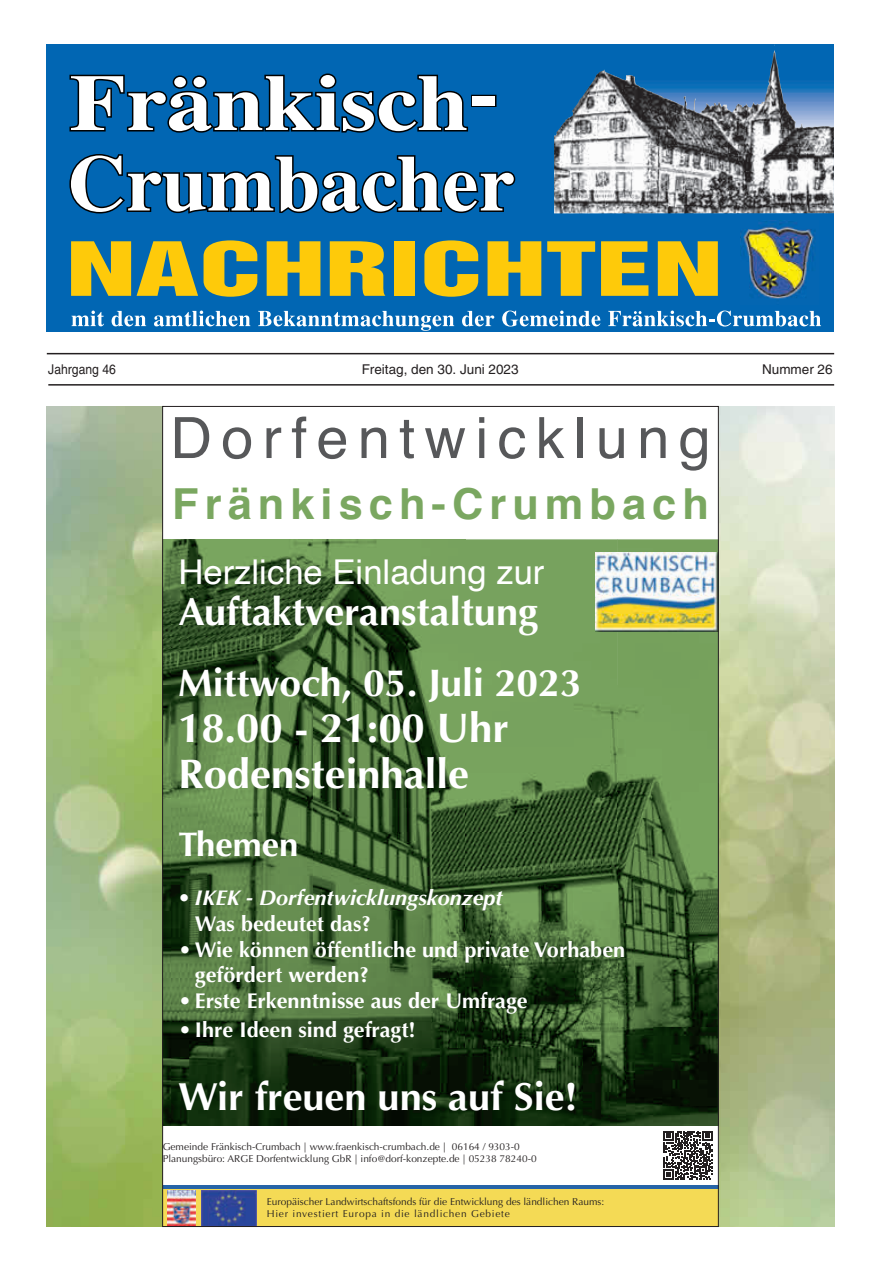
<style>
.page{position:relative;width:881px;height:1263px;background:#fff}
.page>*{position:absolute;margin:0;border:0;box-sizing:border-box;transform-origin:0 0}
.t1{font:57px "Helvetica";letter-spacing:.16em;color:#57585a}
.t2{font:700 42.75px "Helvetica";letter-spacing:.14em;color:#7aa760}
.t3{font:700 41.25px/46.3px "Optima";color:#fff}
.t4{font:700 39.15px "Optima";color:#fff}
.t5{font:700 38.4px "Optima";color:#fff}
.t6{font:34.2px "Helvetica";color:#fff}
.t7{font:700 34.2px "Optima";color:#fff}
.t8{font:700 21.3px/25.7px "Optima";color:#fff}
.t9{font:italic 700 21.3px "Optima";color:#fff}
.t10{font:13.5px "Helvetica LT";color:#231f20}
.t11{font:13.5px "Helvetica LT";color:#231f20;scale:.9 1}
.t12{font:9.9px/12px "Optima";color:#231f20}
</style>
<div class="page">
<svg style="left:47px;top:45px;width:786px;height:287px;background:#2373af"></svg>
<svg style="left:71px;top:240px;width:186px;height:57px;background:#a4a645"></svg>
<svg style="left:266px;top:241px;width:54px;height:55px;background:#ccb62b"></svg>
<svg style="left:329px;top:241px;width:56px;height:55px;background:#c6b42e"></svg>
<div style="left:393px;top:241px;width:21px;height:55px;background:#feca0a"></div>
<svg style="left:424px;top:240px;width:54px;height:57px;background:#a6a744"></svg>
<svg style="left:487px;top:241px;width:54px;height:55px;background:#ccb62a"></svg>
<svg style="left:547px;top:241px;width:101px;height:55px;background:#99a24d"></svg>
<svg style="left:657px;top:241px;width:60px;height:55px;background:#ccb62a"></svg>
<img style="left:740px;top:220px;width:78px;height:85px">
<svg style="left:68px;top:73px;width:401px;height:61px"></svg>
<div style="left:471px;top:95px;width:25px;height:12px;border:3px solid #000"></div>
<div style="left:472px;top:96px;width:23px;height:9px;background:#fff"></div>
<svg style="left:71px;top:311px;width:33px;height:15px"></svg>
<svg style="left:111px;top:311px;width:35px;height:15px"></svg>
<svg style="left:154px;top:311px;width:96px;height:15px"></svg>
<svg style="left:258px;top:311px;width:196px;height:20px"></svg>
<svg style="left:462px;top:311px;width:32px;height:15px"></svg>
<svg style="left:502px;top:311px;width:98px;height:16px"></svg>
<svg style="left:608px;top:311px;width:212px;height:16px"></svg>
<img style="left:605px;top:80px;width:228px;height:57px">
<img style="left:694px;top:45px;width:80px;height:68px">
<svg style="left:68px;top:152px;width:448px;height:64px"></svg>
<hr style="left:47px;top:353px;width:786px;height:1px;background:#231f20">
<hr style="left:48px;top:384px;width:785px;height:2px;background:#231f20">
<img style="left:47px;top:406px;width:786px;height:821px">
<div style="left:162px;top:406px;width:556px;height:820px;background:#fff"></div>
<div style="left:163px;top:1185px;width:555px;height:42px;background:#f4da55"></div>
<hr style="left:163px;top:1185px;width:555px;height:4px;background:#2664a7">
<img style="left:167px;top:1190px;width:29px;height:35px">
<img style="left:201px;top:1190px;width:55px;height:35px">
<svg style="left:663px;top:1131px;width:49px;height:48px"></svg>
<svg style="left:164px;top:539px;width:552px;height:586px;background:#466837"></svg>
<img style="left:595px;top:552px;width:121px;height:79px">
<h3 class="t11" style="left:48px;top:361px;width:77px">Jahrgang 46</h3>
<h3 class="t10" style="left:361px;top:361px;width:158px">Freitag, den 30. Juni 2023</h3>
<h3 class="t10" style="left:761px;top:361px;width:72px">Nummer 26</h3>
<h1 class="t1" style="left:170px;top:394px;width:541px">Dorfentwicklung</h1>
<h2 class="t2" style="left:172px;top:469px;width:538px">Fränkisch-Crumbach</h2>
<h3 class="t6" style="left:178px;top:546px;width:367px">Herzliche Einladung zur</h3>
<h3 class="t4" style="left:178px;top:589px;width:361px">Auftaktveranstaltung</h3>
<h3 class="t5" style="left:178px;top:660px;width:405px">Mittwoch, 05. Juli 2023</h3>
<h3 class="t3" style="left:178px;top:705px;width:332px">18.00 - 21:00 Uhr<br>Rodensteinhalle</h3>
<h3 class="t7" style="left:178px;top:824px;width:121px">Themen</h3>
<h3 class="t9" style="left:178px;top:885px;width:325px">• IKEK - Dorfentwicklungskonzept</h3>
<h3 class="t8" style="left:195px;top:911px;width:178px">Was bedeutet das?</h3>
<h3 class="t8" style="left:195px;top:937px;width:431px;text-indent:-16px">•Wie können öffentliche und private Vorhaben gefördert werden?</h3>
<h3 class="t8" style="left:178px;top:988px;width:350px">•Erste Erkenntnisse aus der Umfrage</h3>
<h3 class="t8" style="left:178px;top:1017px;width:239px">•Ihre Ideen sind gefragt!</h3>
<h3 class="t4" style="left:178px;top:1073px;width:401px">Wir freuen uns auf Sie!</h3>
<p class="t12" style="left:163px;top:1141px;width:375px">Gemeinde Fränkisch-Crumbach | www.fraenkisch-crumbach.de | 06164 / 9303-0<br>Planungsbüro: ARGE Dorfentwicklung GbR | info@dorf-konzepte.de | 05238 78240-0</p>
<p class="t12" style="left:266px;top:1196px;width:339px">Europäischer Landwirtschaftsfonds für die Entwicklung des ländlichen Raums:<br>Hier investiert Europa in die ländlichen Gebiete</p>
</div>
